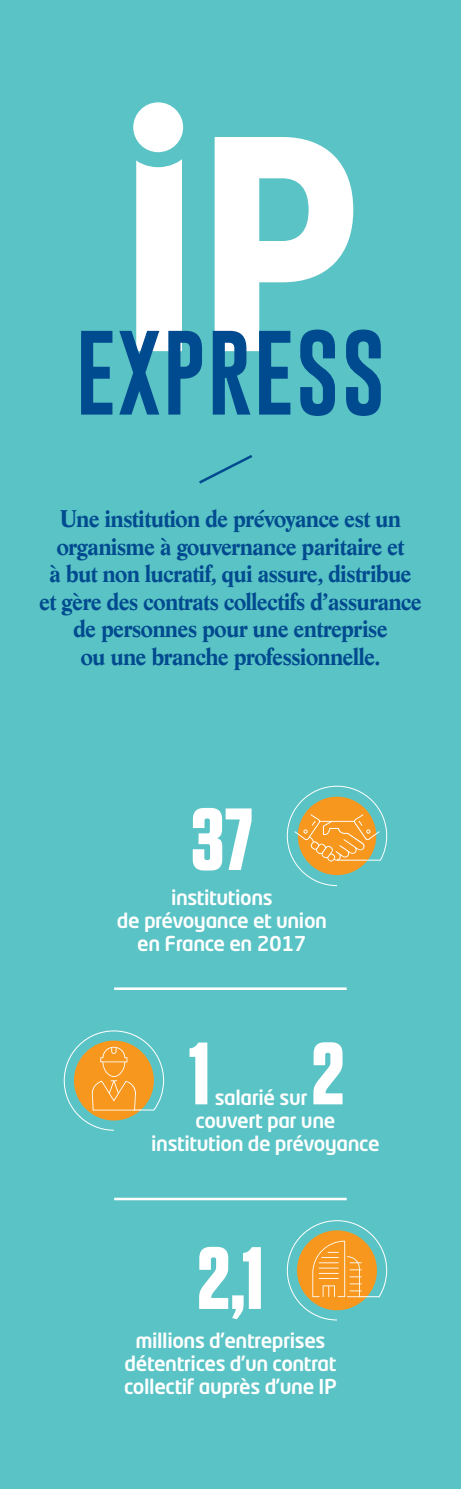
<style>
.page{position:relative;width:461px;height:1489px;background:#fff}
.page>*{position:absolute;margin:0;border:0;box-sizing:border-box;transform-origin:0 0}
.t1{font:700 88px "Tungsten";color:#fff}
.t2{font:87.25px "Gobold";letter-spacing:.02em;color:#004a8f}
.t3{font:700 25px/27.5px "Lyon";letter-spacing:-.03em;color:#004a8f;text-align:center}
.t4{font:500 20.25px/22.8px "Neo Tech Std";letter-spacing:-.02em;color:#fff;text-align:center}
</style>
<div class="page">
<div style="left:0;top:0;width:461px;height:1488px;background:#5ac3c5"></div>
<svg style="left:136px;top:137px;width:217px;height:214px;fill:#fff"></svg>
<svg style="left:126px;top:95px;width:64px;height:65px;background:#e3f4f5"></svg>
<div style="left:118px;top:87px;width:80px;height:80px;border:15px solid #5ac3c5;border-radius:50%"></div>
<svg style="left:286px;top:785px;width:101px;height:101px"></svg>
<hr style="left:337px;top:859px;width:30px;height:1px;background:#fff">
<svg style="left:199px;top:455px;width:54px;height:29px"></svg>
<svg style="left:286px;top:1220px;width:101px;height:100px"></svg>
<svg style="left:63px;top:1030px;width:101px;height:101px"></svg>
<hr style="left:114px;top:987px;width:232px;height:2px;background:#fff">
<hr style="left:114px;top:1197px;width:232px;height:3px;background:#fff">
<p class="t2" style="left:75px;top:317px;width:311px">EXPRESS</p>
<p class="t3" style="left:39px;top:505px;width:384px">Une institution de prévoyance est un organisme à gouvernance paritaire et<br>à but non lucratif, qui assure, distribue et gère des contrats collectifs d’assurance de personnes pour une entreprise<br>ou une branche professionnelle.</p>
<p class="t1" style="left:191px;top:792px;width:63px">37</p>
<p class="t4" style="left:117px;top:885px;width:212px">institutions<br>de prévoyance et union en France en 2017</p>
<p class="t1" style="left:189px;top:1026px;width:22px">1</p>
<p class="t1" style="left:312px;top:1026px;width:34px">2</p>
<p class="t4" style="left:215px;top:1085px;width:94px">salarié sur</p>
<p class="t4" style="left:151px;top:1108px;width:230px">couvert par une institution de prévoyance</p>
<p class="t1" style="left:197px;top:1231px;width:67px">2,1</p>
<p class="t4" style="left:124px;top:1328px;width:214px">millions d’entreprises détentrices d’un contrat collectif auprès d’une IP</p>
</div>
